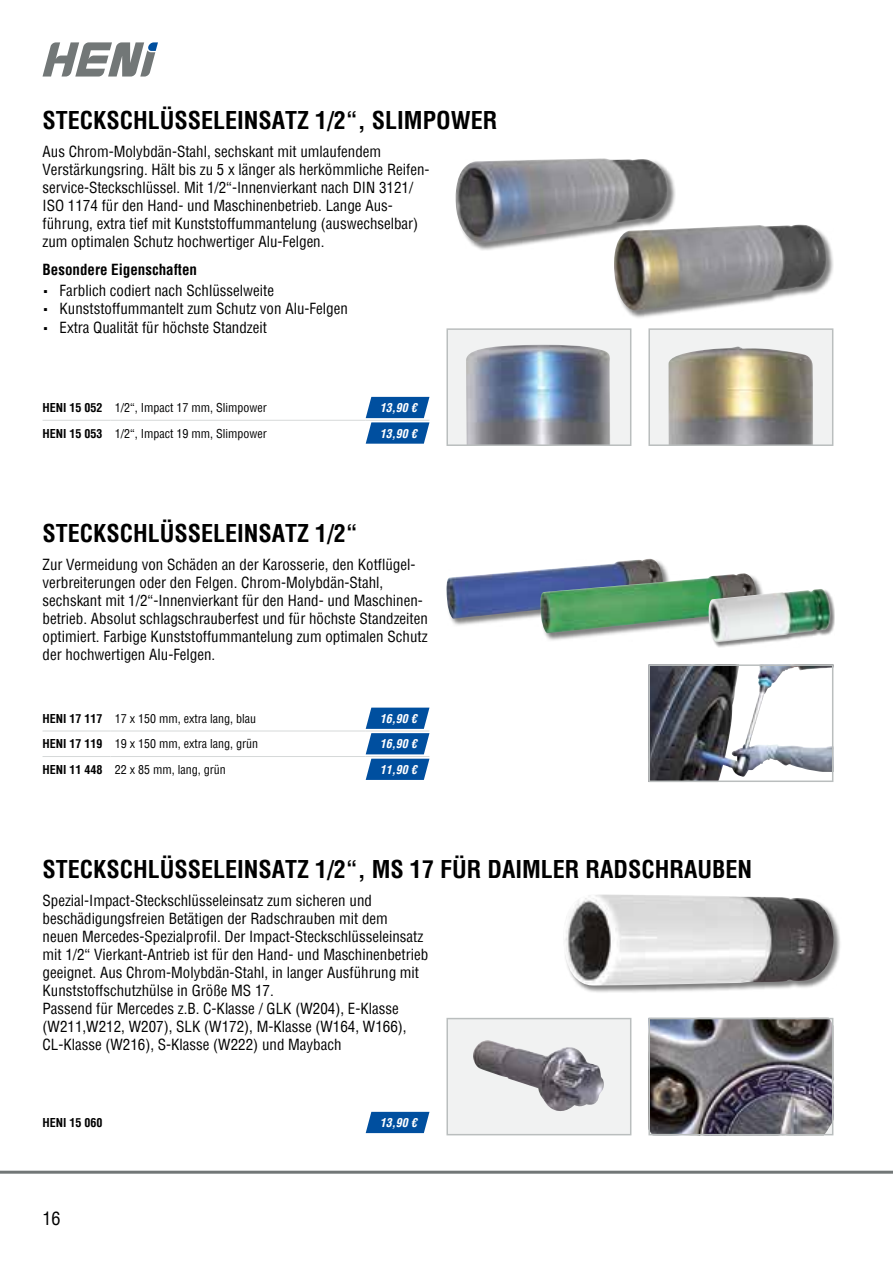
<style>
.page{position:relative;width:893px;height:1263px;background:#fff}
.page>*{position:absolute;margin:0;border:0;box-sizing:border-box;transform-origin:0 0}
.t1{font:700 condensed 24px "Helvetica";color:#000}
.t2{font:condensed 18px "Helvetica";color:#000}
.t3{font:condensed 15px/18px "Helvetica";color:#000}
.t4{font:700 condensed 15px "Helvetica";color:#000}
.t5{font:condensed 12px "Helvetica";color:#000}
.t6{font:italic 700 condensed 12px "Helvetica";color:#fff}
.t7{font:700 condensed 12px "Helvetica";color:#000}
.s1{font-family:"The Sans C4 s";font-weight:300;font-stretch:normal}
.s2{font-weight:700}
</style>
<div class="page">
<svg style="left:43px;top:42px;width:115px;height:35px"></svg>
<hr style="left:0;top:1171px;width:893px;height:3px;background:#727777">
<div style="left:649px;top:329px;width:184px;height:116px;background:#f1f2f2"></div>
<img style="left:669px;top:347px;width:144px;height:96px">
<div style="left:648px;top:328px;width:185px;height:118px;border:2px solid #babebe"></div>
<div style="left:447px;top:329px;width:184px;height:116px;background:#f1f2f2"></div>
<img style="left:466px;top:345px;width:144px;height:98px">
<div style="left:446px;top:328px;width:185px;height:118px;border:2px solid #babebe"></div>
<img style="left:651px;top:1021px;width:179px;height:111px">
<div style="left:648px;top:1018px;width:185px;height:117px;border:2px solid #babebe"></div>
<div style="left:447px;top:1018px;width:184px;height:117px;background:#f1f2f2"></div>
<img style="left:473px;top:1040px;width:131px;height:71px">
<div style="left:446px;top:1018px;width:185px;height:117px;border:2px solid #babebe"></div>
<div style="left:564px;top:895px;width:277px;height:99px;background:#000;opacity:.5"></div>
<img style="left:564px;top:894px;width:270px;height:91px">
<div style="left:447px;top:559px;width:223px;height:68px;background:#000;opacity:.5"></div>
<img style="left:446px;top:559px;width:217px;height:60px">
<div style="left:541px;top:574px;width:223px;height:67px;background:#000;opacity:.5"></div>
<img style="left:539px;top:573px;width:219px;height:60px">
<img style="left:651px;top:667px;width:179px;height:112px">
<div style="left:648px;top:664px;width:185px;height:118px;border:2px solid #babebe"></div>
<div style="left:709px;top:589px;width:126px;height:58px;background:#000;opacity:.5"></div>
<img style="left:708px;top:589px;width:123px;height:53px">
<div style="left:456px;top:159px;width:219px;height:91px;background:#000;opacity:.5"></div>
<img style="left:455px;top:158px;width:214px;height:86px">
<div style="left:615px;top:225px;width:219px;height:94px;background:#000;opacity:.5"></div>
<img style="left:611px;top:225px;width:217px;height:86px">
<svg style="left:366px;top:708px;width:63px;height:72px;background:#296bae"></svg>
<hr style="left:43px;top:731px;width:68px;height:1px;background:#d6d9d9">
<hr style="left:111px;top:731px;width:255px;height:1px;background:#d6d9d9">
<hr style="left:366px;top:731px;width:63px;height:1px;background:#d6d9d9">
<hr style="left:43px;top:756px;width:68px;height:1px;background:#d6d9d9">
<hr style="left:111px;top:756px;width:255px;height:1px;background:#d6d9d9">
<hr style="left:366px;top:756px;width:63px;height:1px;background:#d6d9d9">
<svg style="left:366px;top:1112px;width:63px;height:21px"></svg>
<svg style="left:366px;top:397px;width:63px;height:47px;background:#2569ad"></svg>
<hr style="left:43px;top:420px;width:68px;height:1px;background:#d6d9d9">
<hr style="left:111px;top:420px;width:255px;height:1px;background:#d6d9d9">
<hr style="left:366px;top:420px;width:63px;height:1px;background:#d6d9d9">
<h1 class="t1" style="left:43px;top:104px;width:456px">STECKSCHLÜSSELEINSATZ 1/2“, SLIMPOWER</h1>
<p class="t3" style="left:43px;top:142px;width:388px">Aus Chrom-Molybdän-Stahl, sechskant mit umlaufendem Verstärkungsring. Hält bis zu 5 x länger als herkömmliche Reifen&shy;service-Steckschlüssel. Mit 1/2“-Innenvierkant nach DIN 3121/ ISO 1174 für den Hand- und Maschinenbetrieb. Lange Aus&shy;führung, extra tief mit Kunststoffummantelung (auswechselbar) zum optimalen Schutz hochwertiger Alu-Felgen.</p>
<p class="t4" style="left:43px;top:260px;width:156px">Besondere Eigenschaften</p>
<p class="t3" style="left:43px;top:281px;width:233px"><span class="s1">▪</span> Farblich codiert nach Schlüsselweite</p>
<p class="t3" style="left:43px;top:300px;width:307px"><span class="s1">▪</span> Kunststoffummantelt zum Schutz von Alu-Felgen</p>
<p class="t3" style="left:43px;top:318px;width:226px"><span class="s1">▪</span> Extra Qualität für höchste Standzeit</p>
<p class="t5" style="left:43px;top:400px;width:226px"><span class="s2">HENI 15 052</span> 1/2“, Impact 17 mm, Slimpower</p>
<p class="t6" style="left:380px;top:400px;width:38px">13,90 €</p>
<p class="t5" style="left:43px;top:425px;width:226px"><span class="s2">HENI 15 053</span> 1/2“, Impact 19 mm, Slimpower</p>
<p class="t6" style="left:380px;top:425px;width:38px">13,90 €</p>
<h1 class="t1" style="left:43px;top:517px;width:317px">STECKSCHLÜSSELEINSATZ 1/2“</h1>
<p class="t3" style="left:43px;top:555px;width:387px">Zur Vermeidung von Schäden an der Karosserie, den Kotflügel&shy;verbreiterungen oder den Felgen. Chrom-Molybdän-Stahl, sechskant mit 1/2“-Innenvierkant für den Hand- und Maschinen&shy;betrieb. Absolut schlagschrauberfest und für höchste Standzeiten optimiert. Farbige Kunststoffummantelung zum optimalen Schutz der hochwertigen Alu-Felgen.</p>
<p class="t5" style="left:43px;top:711px;width:215px"><span class="s2">HENI 17 117</span> 17 x 150 mm, extra lang, blau</p>
<p class="t6" style="left:380px;top:710px;width:38px">16,90 €</p>
<p class="t5" style="left:43px;top:736px;width:217px"><span class="s2">HENI 17 119</span> 19 x 150 mm, extra lang, grün</p>
<p class="t6" style="left:380px;top:736px;width:38px">16,90 €</p>
<p class="t5" style="left:43px;top:762px;width:185px"><span class="s2">HENI 11 448</span> 22 x 85 mm, lang, grün</p>
<p class="t6" style="left:380px;top:761px;width:38px">11,90 €</p>
<h1 class="t1" style="left:43px;top:853px;width:711px">STECKSCHLÜSSELEINSATZ 1/2“, MS 17 FÜR DAIMLER RADSCHRAUBEN</h1>
<p class="t3" style="left:43px;top:891px;width:387px">Spezial-Impact-Steckschlüsseleinsatz zum sicheren und beschädigungsfreien Betätigen der Radschrauben mit dem<br>neuen Mercedes-Spezialprofil. Der Impact-Steckschlüsseleinsatz mit 1/2“ Vierkant-Antrieb ist für den Hand- und Maschinenbetrieb geeignet. Aus Chrom-Molybdän-Stahl, in langer Ausführung mit Kunststoffschutzhülse in Größe MS 17.<br>Passend für Mercedes z.B. C-Klasse / GLK (W204), E-Klasse (W211,W212, W207), SLK (W172), M-Klasse (W164, W166), CL-Klasse (W216), S-Klasse (W222) und Maybach</p>
<p class="t7" style="left:43px;top:1115px;width:61px">HENI 15 060</p>
<p class="t6" style="left:380px;top:1115px;width:38px">13,90 €</p>
<p class="t2" style="left:43px;top:1206px;width:19px">16</p>
</div>
